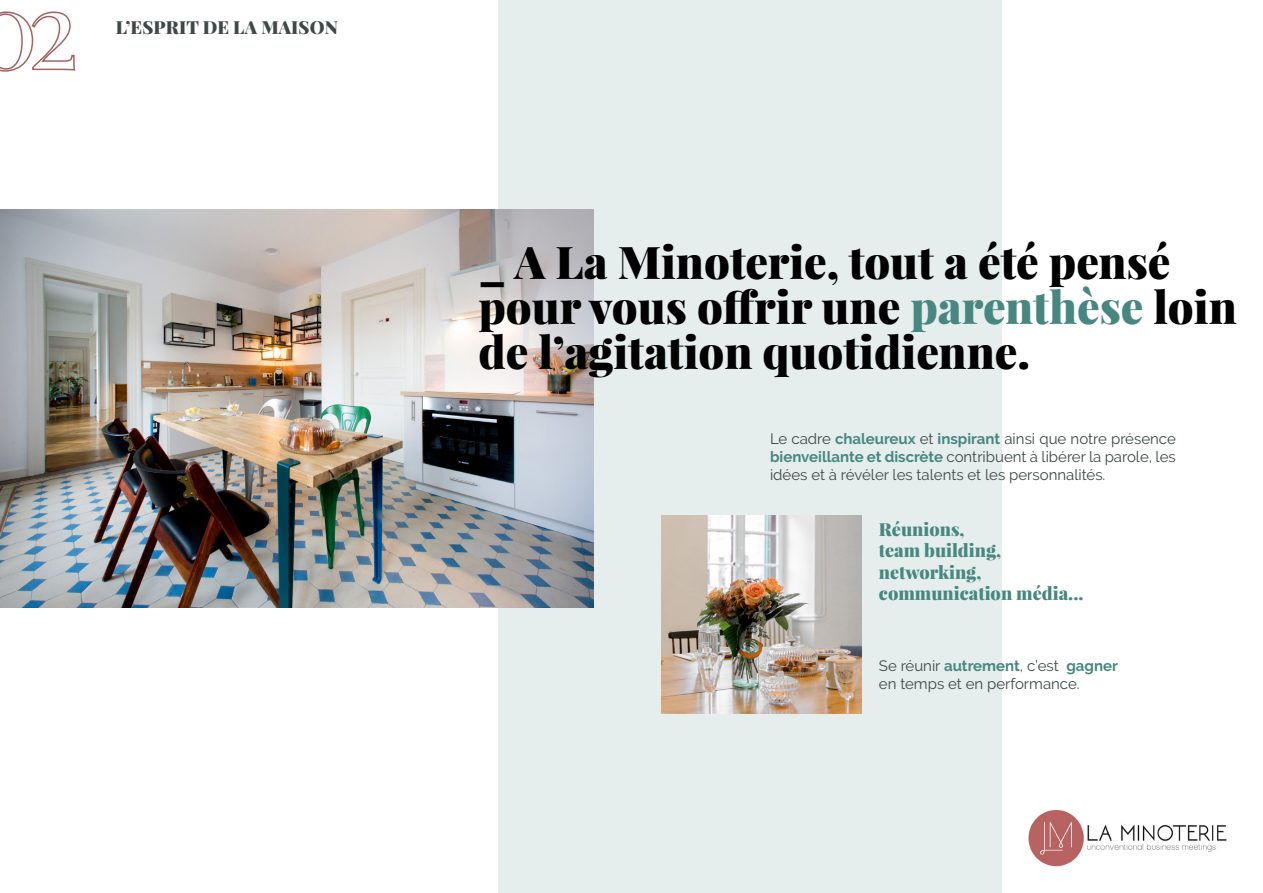
<style>
.page{position:relative;width:1263px;height:893px;background:#fff}
.page>*{position:absolute;margin:0;border:0;box-sizing:border-box;transform-origin:0 0}
.t1{font:900 45px/45px "Playfair Display";color:#000}
.t2{font:900 18px/21.6px "Playfair Display";color:#478780}
.t3{font:900 18px "Playfair Display";letter-spacing:.01em;color:#3f4747}
.t4{font:15px/18px "Raleway";color:#3f4747;text-align:justify}
.s1{color:#478780}
.s2{font-weight:700;color:#478780}
</style>
<div class="page">
<div style="left:497px;top:0;width:504px;height:893px;background:#e5eeed"></div>
<img style="left:0;top:209px;width:594px;height:399px">
<img style="left:661px;top:516px;width:200px;height:197px">
<svg style="left:0;top:11px;width:76px;height:61px"></svg>
<img style="left:1028px;top:810px;width:199px;height:57px">
<p class="t3" style="left:116px;top:15px;width:28px">L’espr</p>
<p class="t3" style="left:179px;top:15px;width:134px">it de la maison</p>
<h1 class="t1" style="left:478px;top:239px;width:760px">_ A La Minoterie, tout a été pensé pour vous offrir une <span class="s1">parenthèse</span> loin de l’agitation quotidienne.</h1>
<p class="t4" style="left:770px;top:430px;width:407px">Le cadre <span class="s2">chaleureux</span> et <span class="s2">inspirant</span> ainsi que notre présence <span class="s2">bienveillante et discrète</span> contribuent à libérer la parole, les idées et à révéler les talents et les personnalités.</p>
<p class="t2" style="left:879px;top:518px;width:206px">Réunions,<br>team building, networking, communication média...</p>
<p class="t4" style="left:879px;top:657px;width:240px">Se réunir <span class="s2">autrement</span>, c’est <span class="s2">gagner </span>en temps et en performance.</p>
</div>
